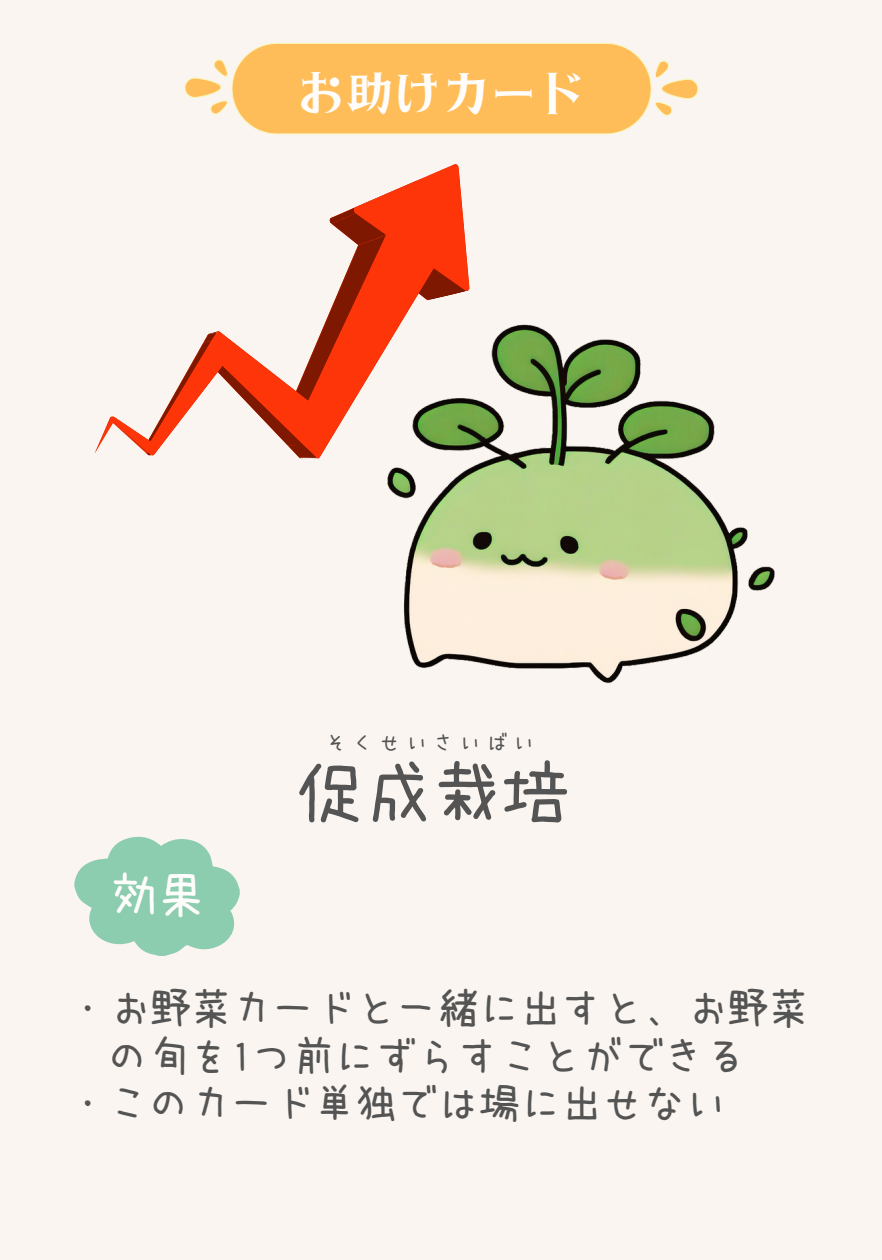
<style>
.page{position:relative;width:882px;height:1260px;background:#faf5f0}
.page>*{position:absolute;margin:0;border:0;box-sizing:border-box;transform-origin:0 0}
.t1{font:69.65px "uzura font";color:#545454}
.t2{font:49px "Otome Mincyou TTF";letter-spacing:-.015em;color:#fffdfb}
.t3{font:49px "uzura font";color:#fffdfb}
.t4{font:42px "uzura font";letter-spacing:-.015em;color:#545454}
.t5{font:21px "uzura font";letter-spacing:.275em;color:#545454}
</style>
<div class="page">
<svg style="left:184px;top:43px;width:515px;height:92px"></svg>
<svg style="left:74px;top:836px;width:166px;height:120px"></svg>
<svg style="left:95px;top:164px;width:374px;height:294px"></svg>
<img style="left:359px;top:312px;width:416px;height:372px">
<p class="t2" style="left:297px;top:59px;width:291px">お助けカード</p>
<p class="t5" style="left:326px;top:732px;width:210px">そくせいさいばい</p>
<p class="t3" style="left:109px;top:871px;width:99px">効果</p>
<p class="t1" style="left:296px;top:758px;width:276px">促成栽培</p>
<p class="t4" style="left:66px;top:987px;width:745px">・お野菜カードと一緒に出すと、お野菜</p>
<p class="t4" style="left:108px;top:1035px;width:641px">の旬を1つ前にずらすことができる</p>
<p class="t4" style="left:66px;top:1082px;width:662px">・このカード単独では場に出せない</p>
</div>
